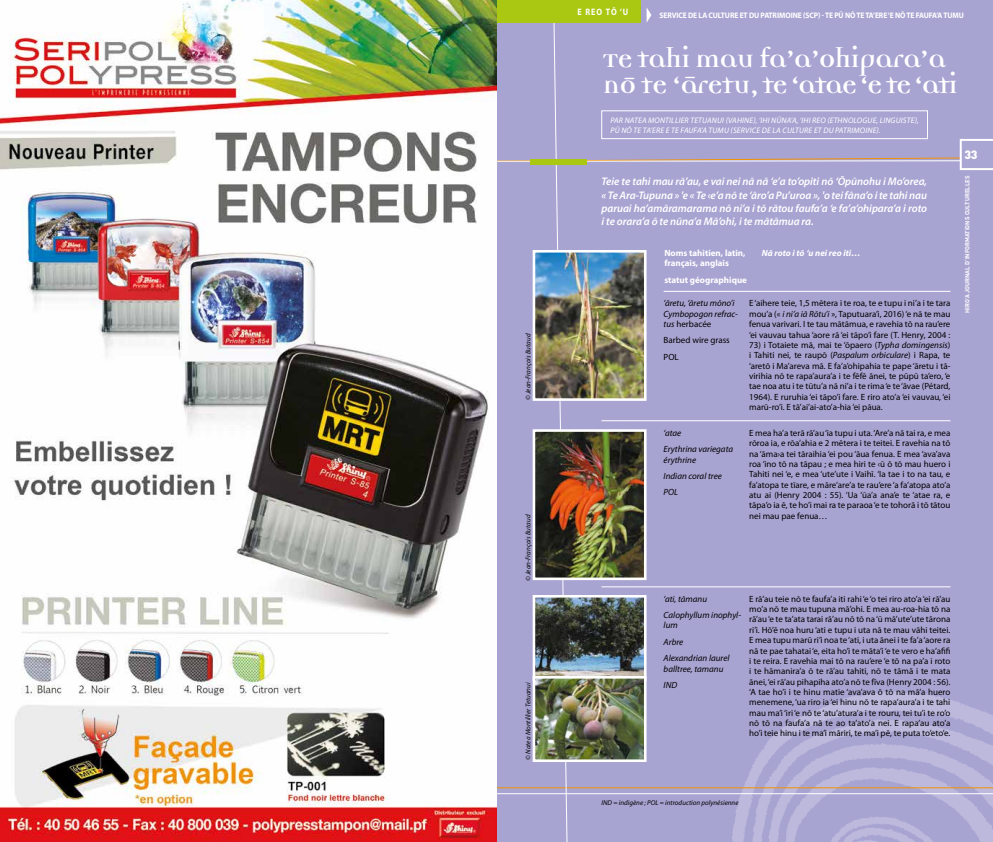
<style>
.page{position:relative;width:993px;height:842px;background:#fff}
.page>*{position:absolute;margin:0;border:0;box-sizing:border-box;transform-origin:0 0}
.t1{font:700 30px/26px "Democratica";letter-spacing:-.02em;color:#fff}
.t2{font:900 12px "DIN";color:#fff}
.t3{font:italic 600 11px/13.2px "Myriad Pro";letter-spacing:-.005em;color:#fff;text-align:justify}
.t4{font:700 9.4px "Myriad Pro";color:#fff;scale:.85 1}
.t5{font:9px/10.4px "Myriad Pro";color:#000;text-align:justify}
.t6{font:italic 9px/16.4px "Myriad Pro";color:#000}
.t7{font:700 9px/10.3px "Myriad Pro";color:#fff}
.t8{font:italic 700 9px "Myriad Pro";color:#fff}
.t9{font:italic 8px/9.6px "Myriad Pro";letter-spacing:.02em;color:#fff}
.t10{font:700 8px "Myriad Pro";letter-spacing:-.01em;color:#fff;scale:.94 1}
.t11{font:italic 7px "Myriad Pro";color:#000}
.t12{font:700 6px "DIN";color:#fff}
.s1{font-style:normal}
.s2{font-style:italic}
</style>
<div class="page">
<div style="left:496px;top:0;width:496px;height:842px;background:#a8a4d2"></div>
<div style="left:529px;top:159px;width:57px;height:5px;background:#aac811"></div>
<div style="left:496px;top:0;width:145px;height:23px;background:#aac811"></div>
<img style="left:0;top:0;width:496px;height:842px">
<div style="left:601px;top:111px;width:326px;height:28px;background:#a8a4d2"></div>
<div style="left:601px;top:111px;width:326px;height:28px;border:1px solid #fff"></div>
<img style="left:536px;top:254px;width:106px;height:143px">
<div style="left:532px;top:250px;width:114px;height:151px;border:3px solid #fff"></div>
<img style="left:536px;top:433px;width:106px;height:143px">
<div style="left:532px;top:429px;width:114px;height:151px;border:3px solid #fff"></div>
<img style="left:536px;top:599px;width:106px;height:77px">
<div style="left:532px;top:595px;width:114px;height:86px;border:3px solid #fff"></div>
<img style="left:536px;top:680px;width:106px;height:78px">
<div style="left:532px;top:676px;width:114px;height:86px;border:3px solid #fff"></div>
<hr style="left:601px;top:587px;width:349px;height:1px;background:#fff">
<hr style="left:601px;top:420px;width:349px;height:1px;background:#fff">
<hr style="left:663px;top:291px;width:287px;height:1px;background:#fff">
<p class="t11" style="left:523px;top:400px;width:68px;rotate:-90deg">© Jean-François Butaud</p>
<p class="t11" style="left:523px;top:581px;width:68px;rotate:-90deg">© Jean-François Butaud</p>
<p class="t11" style="left:523px;top:760px;width:79px;rotate:-90deg">© Natea Montillier Tetuanui</p>
<p class="t4" style="left:577px;top:6px;width:61px">E REO TŌ ‘U</p>
<p class="t10" style="left:659px;top:10px;width:325px">SERVICE DE LA CULTURE ET DU PATRIMOINE (SCP) - TE PŪ NŌ TE TA’ERE ‘E NŌ TE FAUFA’A TUMU</p>
<h1 class="t1" style="left:603px;top:48px;width:356px">Te tahi mau fa’a’ohipara’a no- te ‘a-retu, te ‘atae ‘e te ‘ati</h1>
<p class="t9" style="left:610px;top:115px;width:309px">Par Natea Montill ier Tetuanui (vahine), ‘ihi nūna’a, ‘ihi reo (ethnologue, l inguiste),<br>Pū nō te ta’ere e te fa ufa’atumu (Service de la culture et du patr</p>
<p class="t9" style="left:851px;top:125px;width:31px">imoine).</p>
<p class="t3" style="left:601px;top:175px;width:327px">Teie te tahi mau rā’au, e vai nei nā nā ‘e’a to’opiti nō ‘Ōpūnohu i Mo’orea, « Te Ara-Tupuna » 'e « Te ‹e’a nō te ‘āro’a Pu’uroa », 'o tei fāna’o i te tahi nau paruai ha’amāramarama nō ni’a i tō rātou faufa’a ‘e fa’a’ohipara’a i roto i te orara’a ō te nūna’a Mā’ohi, i te mātāmua ra.</p>
<p class="t7" style="left:664px;top:248px;width:83px">NOMS TAHITIEN, LATIN,<br>FRANÇAIS, ANGLAIS</p>
<p class="t7" style="left:664px;top:274px;width:84px">STATUT GÉOGRAPHIQUE</p>
<p class="t6" style="left:663px;top:298px;width:76px;line-height:10.4px">‘āretu, ‘āretu mōno’i<br>Cymbopogon refrac&shy;tus <span class="s1">herbacée</span></p>
<p class="t5" style="left:663px;top:332px;width:68px;line-height:16.4px">Barbed wire grass<br>POL</p>
<p class="t8" style="left:761px;top:247px;width:100px">Nā roto i tō ‘u nei reo iti…</p>
<p class="t5" style="left:749px;top:298px;width:203px">E ‘aihere teie, 1,5 mētera i te roa, te e tupu i ni’a i te tara mou’a (« <span class="s2">i ni’a iā Rōtu’i</span> », Taputuara’i, 2016) ‘e nā te mau fenua varivari. I te tau mātāmua, e ravehia tō na rau’ere ‘ei vauvau tahua ‘aore rā ‘ei tāpo’i fare (T. Henry, 2004 :</p>
<p class="t5" style="left:749px;top:340px;width:203px">73) i Totaiete mā, mai te ‘ōpaero (<span class="s2">Typha domingensis</span>) i Tahiti nei, te raupō (<span class="s2">Paspalum orbiculare</span>) i Rapa, te ‘aretō i Ma’areva mā. E fa’a’ohipahia te pape ‘āretu i tā&shy;virihia nō te rapa’aura’a i te fēfē ānei, te pūpū ta’ero, ‘e tae noa atu i te tūtu’a nā ni’a i te rima ‘e te ‘āvae (Pétard, 1964). E ruruhia ‘ei tāpo’i fare. E riro ato’a ‘ei vauvau, ‘ei marū-ro’i. E tā’ai’ai-ato’a-hia ‘ei pāua.</p>
<p class="t5" style="left:749px;top:428px;width:203px">E mea ha’a terā rā’au ‘ia tupu i uta. ‘Are’a nā tai ra, e mea rōroa ia, e rōa’ahia e 2 mētera i te teitei. E ravehia na tō na ‘āma›a tei tāraihia ‘ei pou ‘āua fenua. E mea ‘ava’ava roa ‘ino tō na tāpau ; e mea hiri te ‹ū ō tō mau huero i Tahiti nei ‘e, e mea ‘ute’ute i Vaihī. ‘Ia tae i to na tau, e fa’atopa te tīare, e māre’are’a te rau’ere ‘a fa’atopa ato’a atu ai (Henry 2004 : 55). ‘Ua ‘ūa’a ana’e te ‘atae ra, e tāpa’o ia ē, te ho’i mai ra te paraoa ‘e te tohorā i tō tātou nei mau pae fenua…</p>
<p class="t6" style="left:663px;top:425px;width:71px">‘atae<br>Erythrina variegata</p>
<p class="t6" style="left:663px;top:451px;width:60px">érythrine<br>Indian coral tree<br>POL</p>
<h2 class="t2" style="left:964px;top:147px;width:14px">33</h2>
<p class="t12" style="left:963px;top:313px;width:139px;rotate:-90deg">HIRO’A JOURNAL D’INFORMATIONS CULTURELLES</p>
<p class="t6" style="left:663px;top:590px;width:79px">‘ati, tāmanu<br>Calophyllum inophyl-</p>
<p class="t6" style="left:663px;top:617px;width:67px">lum<br>Arbre<br>Alexandrian laurel</p>
<p class="t6" style="left:663px;top:660px;width:61px">balltree, tamanu<br>IND</p>
<p class="t5" style="left:749px;top:593px;width:203px">E rā’au teie nō te faufa’a iti rahi ‘e ‘o tei riro ato’a ‘ei rā’au mo’a nō te mau tupuna mā’ohi. E mea au-roa-hia tō na rā’au ‘e te ta’ata tarai rā’au nō tō na ‘ū mā’ute’ute tārona ri’i. Hō’ē noa huru ‘ati e tupu i uta nā te mau vāhi teitei.<br>E mea tupu marū ri’i noa te ‘ati, i uta ānei i te fa’a ‘aore ra nā te pae tahatai ‘e, eita ho’i te māta’i ‘e te vero e ha’afifi i te reira. E ravehia mai tō na rau’ere ‘e tō na pa’a i roto i te hāmanira’a ō te rā’au tahiti, nō te tāmā i te mata ānei, ‘ei rā’au pihapiha ato’a nō te fīva (Henry 2004 : 56). ‘A tae ho’i i te hinu matie ‘ava’ava ō tō na mā’a huero menemene, ‘ua riro ia ‘ei hinu nō te rapa’aura’a i te tahi mau ma’i ‘iri ‘e nō te ‘atu’atura’a i te rouru, tei tu’i te ro’o nō tō na faufa’a nā te ao ta’ato’a nei. E rapa’au ato’a ho’i teie hinu i te ma’i māriri, te ma’i pē, te puta to’eto’e.</p>
<p class="t11" style="left:601px;top:799px;width:138px">IND = indigène ; POL = introduction polynésienne</p>
</div>
